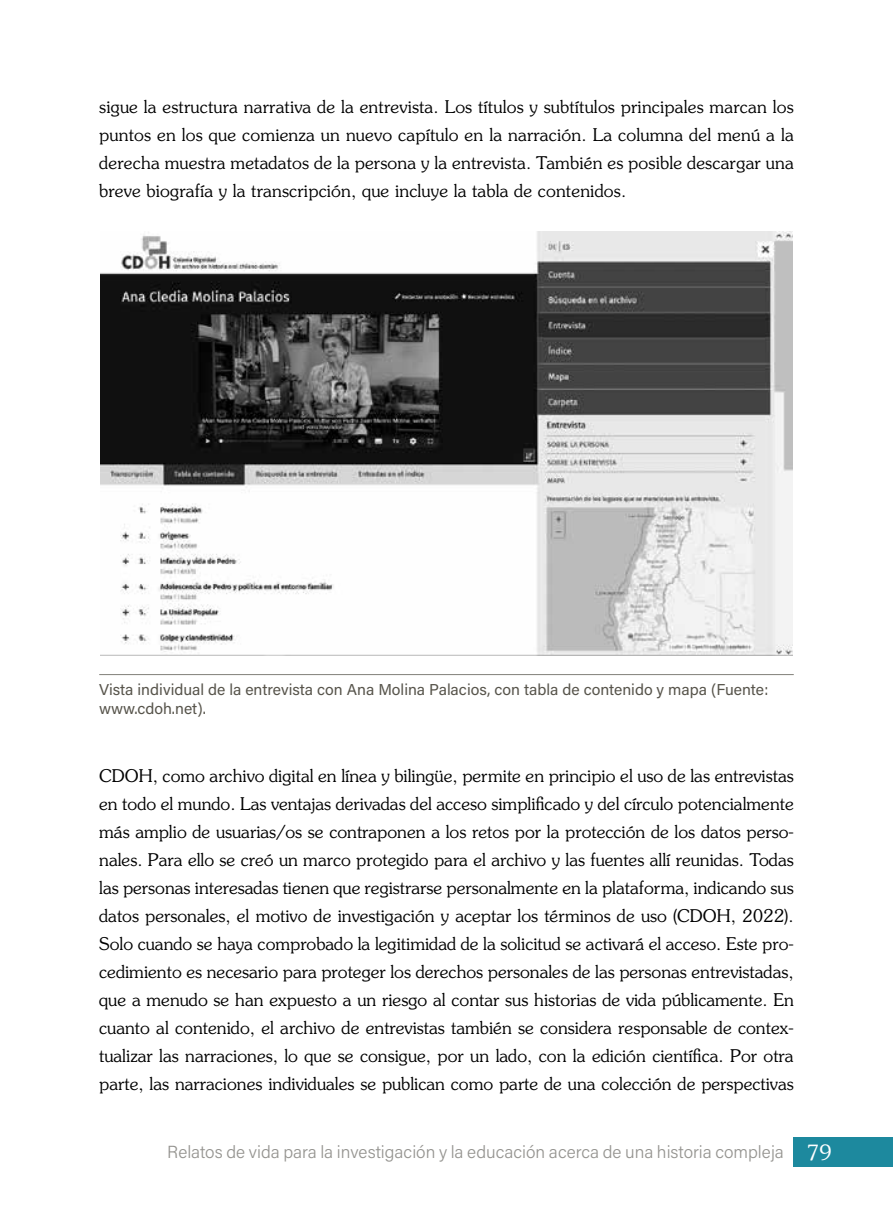
<style>
.page{position:relative;width:893px;height:1216px;background:#fff}
.page>*{position:absolute;margin:0;border:0;box-sizing:border-box;transform-origin:0 0}
.t1{font:300 17.5px/28px "Souvenir Std";letter-spacing:.005em;color:#000;text-align:justify}
.t2{font:300 17.5px "Acumin Pro";color:#959490}
.t3{font:15.75px/19.2px "Acumin Pro";color:#57544b}
.s1{font-family:"Souvenir Std";font-size:21px;color:#fff}
</style>
<div class="page">
<div style="left:794px;top:1136px;width:99px;height:30px;background:#1d899e"></div>
<hr style="left:99px;top:674px;width:695px;height:1px;background:#81807a">
<img style="left:100px;top:231px;width:693px;height:424px">
<p class="t1" style="left:99px;top:92px;width:696px">sigue la estructura narrativa de la entrevista. Los títulos y subtítulos principales marcan los puntos en los que comienza un nuevo capítulo en la narración. La columna del menú a la derecha muestra metadatos de la persona y la entrevista. También es posible descargar una breve biografía y la transcripción, que incluye la tabla de contenidos.</p>
<p class="t3" style="left:99px;top:679px;width:670px">Vista individual de la entrevista con Ana Molina Palacios, con tabla de contenido y mapa (Fuente: www.cdoh.net).</p>
<p class="t1" style="left:99px;top:761px;width:696px">CDOH, como archivo digital en línea y bilingüe, permite en principio el uso de las entrevistas en todo el mundo. Las ventajas derivadas del acceso simplificado y del círculo potencialmente más amplio de usuarias/os se contraponen a los retos por la protección de los datos perso&shy;nales. Para ello se creó un marco protegido para el archivo y las fuentes allí reunidas. Todas las personas interesadas tienen que registrarse personalmente en la plataforma, indicando sus datos personales, el motivo de investigación y aceptar los términos de uso (CDOH, 2022).<br>Solo cuando se haya comprobado la legitimidad de la solicitud se activará el acceso. Este pro&shy;cedimiento es necesario para proteger los derechos personales de las personas entrevistadas, que a menudo se han expuesto a un riesgo al contar sus historias de vida públicamente. En cuanto al contenido, el archivo de entrevistas también se considera responsable de contex&shy;tualizar las narraciones, lo que se consigue, por un lado, con la edición científica. Por otra parte, las narraciones individuales se publican como parte de una colección de perspectivas</p>
<p class="t2" style="left:167px;top:1140px;width:666px">Relatos de vida para la investigación y la educación acerca de una historia compleja <span class="s1">79</span></p>
</div>
